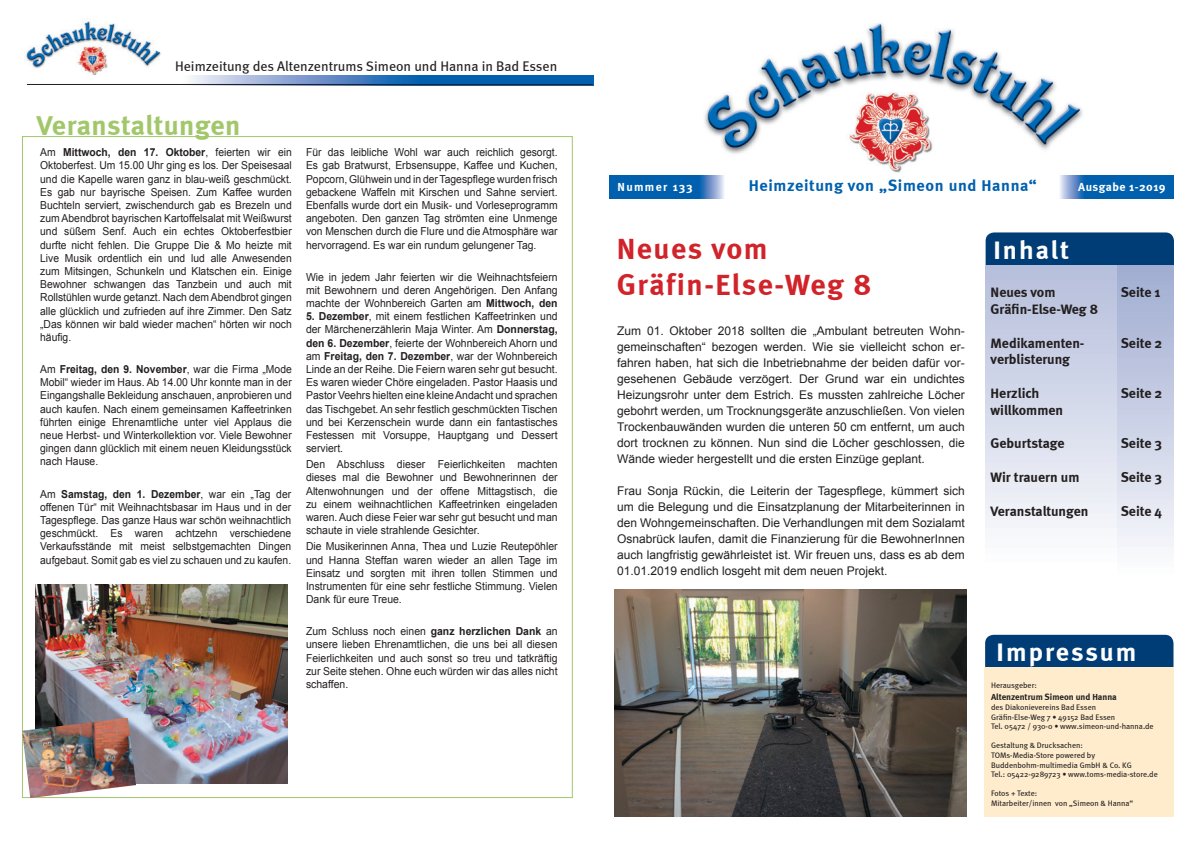
<style>
.page{position:relative;width:1191px;height:842px;background:#fff}
.page>*{position:absolute;margin:0;border:0;box-sizing:border-box;transform-origin:0 0}
.t1{font:700 30px/36px "Meta";letter-spacing:.05em;color:#d1232a}
.t2{font:700 28px "Meta";letter-spacing:.01em;color:#a2c76b}
.t3{font:700 26px "Meta";letter-spacing:.08em;color:#fff}
.t4{font:700 16px "Meta";letter-spacing:.04em;color:#0160ae}
.t5{font:700 14px/16.8px "Meta";color:#231f20}
.t6{font:14px "Meta";color:#231f20}
.t7{font:12px/16px "Arial";color:#231f20;text-align:justify}
.t8{font:700 12px "Meta";letter-spacing:.04em;color:#fff}
.t9{font:700 12px "Meta";letter-spacing:.11em;color:#fff}
.t10{font:11px/13.2px "Arial";color:#231f20;text-align:justify;scale:.94 1}
.t11{font:11px/13.2px "Arial";color:#231f20;text-align:justify;scale:.95 1}
.t12{font:700 9px "Meta";color:#231f20}
.t13{font:8px/9.6px "Meta";color:#231f20}
.s1{font-weight:700}
</style>
<div class="page">
<svg style="left:187px;top:75px;width:406px;height:10px;background:#4884c2"></svg>
<img style="left:704px;top:23px;width:379px;height:150px">
<div style="left:609px;top:175px;width:90px;height:23px;background:#0160ae"></div>
<div style="left:1083px;top:175px;width:91px;height:23px;background:#0160ae"></div>
<div style="left:1058px;top:175px;width:26px;height:23px;background:linear-gradient(to right,#fff2fa,#175fb0)"></div>
<svg style="left:699px;top:175px;width:25px;height:23px"></svg>
<div style="left:985px;top:232px;width:189px;height:61px;background:#003d76;border-radius:9px"></div>
<div style="left:985px;top:265px;width:133px;height:346px;background:linear-gradient(to bottom,#b5bedb,#fff)"></div>
<div style="left:1118px;top:265px;width:56px;height:346px;background:linear-gradient(to bottom,#9eaad0,#fff)"></div>
<div style="left:985px;top:635px;width:188px;height:60px;background:#003d76;border-radius:9px"></div>
<div style="left:985px;top:668px;width:189px;height:149px;background:#feeccd"></div>
<img style="left:26px;top:21px;width:135px;height:54px">
<hr style="left:27px;top:84px;width:565px;height:1px;background:#231f20">
<img style="left:614px;top:590px;width:352px;height:226px">
<img style="left:36px;top:585px;width:251px;height:198px">
<img style="left:22px;top:718px;width:114px;height:80px">
<p class="t6" style="left:175px;top:58px;width:384px">Heimzeitung des Altenzentrums Simeon und Hanna in Bad Essen</p>
<h2 class="t2" style="left:37px;top:109px;width:205px">Veranstaltungen</h2>
<p class="t10" style="left:40px;top:146px;width:269px">Am <span class="s1">Mittwoch, den 17. Oktober</span>, feierten wir ein Oktoberfest. Um 15.00 Uhr ging es los. Der Speisesaal und die Kapelle waren ganz in blau-weiß geschmückt.<br>Es gab nur bayrische Speisen. Zum Kaffee wurden Buchteln serviert, zwischendurch gab es Brezeln und zum Abendbrot bayrischen Kartoffelsalat mit Weißwurst und süßem Senf. Auch ein echtes Oktoberfestbier durfte nicht fehlen. Die Gruppe Die &amp; Mo heizte mit Live Musik ordentlich ein und lud alle Anwesenden zum Mitsingen, Schunkeln und Klatschen ein. Einige Bewohner schwangen das Tanzbein und auch mit Rollstühlen wurde getanzt. Nach dem Abendbrot gingen alle glücklich und zufrieden auf ihre Zimmer. Den Satz „Das können wir bald wieder machen“ hörten wir noch häufig.</p>
<p class="t10" style="left:40px;top:363px;width:269px">Am <span class="s1">Freitag, den 9. November</span>, war die Firma „Mode Mobil“ wieder im Haus. Ab 14.00 Uhr konnte man in der Eingangshalle Bekleidung anschauen, anprobieren und auch kaufen. Nach einem gemeinsamen Kaffeetrinken führten einige Ehrenamtliche unter viel Applaus die neue Herbst- und Winterkollektion vor. Viele Bewohner gingen dann glücklich mit einem neuen Kleidungsstück nach Hause.</p>
<p class="t10" style="left:40px;top:487px;width:268px">Am <span class="s1">Samstag, den 1. Dezember</span>, war ein „Tag der offenen Tür“ mit Weihnachtsbasar im Haus und in der Tagespflege. Das ganze Haus war schön weihnachtlich geschmückt. Es waren achtzehn verschiedene Verkaufsstände mit meist selbstgemachten Dingen aufgebaut. Somit gab es viel zu schauen und zu kaufen.</p>
<p class="t10" style="left:306px;top:146px;width:269px">Für das leibliche Wohl war auch reichlich gesorgt.<br>Es gab Bratwurst, Erbsensuppe, Kaffee und Kuchen, Popcorn, Glühwein und in der Tagespflege wurden frisch gebackene Waffeln mit Kirschen und Sahne serviert.<br>Ebenfalls wurde dort ein Musik- und Vorleseprogramm angeboten. Den ganzen Tag strömten eine Unmenge von Menschen durch die Flure und die Atmosphäre war hervorragend. Es war ein rundum gelungener Tag.</p>
<p class="t11" style="left:306px;top:270px;width:266px">Wie in jedem Jahr feierten wir die Weihnachtsfeiern mit Bewohnern und deren Angehörigen. Den Anfang machte der Wohnbereich Garten am <span class="s1">Mittwoch, den</span></p>
<p class="t11" style="left:306px;top:310px;width:266px"><span class="s1">5. Dezember</span>, mit einem festlichen Kaffeetrinken und der Märchenerzählerin Maja Winter. Am <span class="s1">Donnerstag, den 6. Dezember</span>, feierte der Wohnbereich Ahorn und am <span class="s1">Freitag, den 7. Dezember</span>, war der Wohnbereich Linde an der Reihe. Die Feiern waren sehr gut besucht.<br>Es waren wieder Chöre eingeladen. Pastor Haasis und Pastor Veehrs hielten eine kleine Andacht und sprachen das Tischgebet. An sehr festlich geschmückten Tischen und bei Kerzenschein wurde dann ein fantastisches Festessen mit Vorsuppe, Hauptgang und Dessert serviert.</p>
<p class="t11" style="left:306px;top:458px;width:266px">Den Abschluss dieser Feierlichkeiten machten dieses mal die Bewohner und Bewohnerinnen der Altenwohnungen und der offene Mittagstisch, die zu einem weihnachtlichen Kaffeetrinken eingeladen waren. Auch diese Feier war sehr gut besucht und man schaute in viele strahlende Gesichter.</p>
<p class="t11" style="left:306px;top:540px;width:266px">Die Musikerinnen Anna, Thea und Luzie Reutepöhler und Hanna Steffan waren wieder an allen Tage im Einsatz und sorgten mit ihren tollen Stimmen und Instrumenten für eine sehr festliche Stimmung. Vielen Dank für eure Treue.</p>
<p class="t11" style="left:306px;top:625px;width:266px">Zum Schluss noch einen <span class="s1">ganz herzlichen Dank</span> an unsere lieben Ehrenamtlichen, die uns bei all diesen Feierlichkeiten und auch sonst so treu und tatkräftig zur Seite stehen. Ohne euch würden wir das alles nicht schaffen.</p>
<p class="t9" style="left:617px;top:180px;width:77px">Nummer 133</p>
<h3 class="t4" style="left:748px;top:176px;width:289px">Heimzeitung von „Simeon und Hanna“</h3>
<p class="t8" style="left:1078px;top:180px;width:89px">Ausgabe 1-2019</p>
<h1 class="t1" style="left:617px;top:231px;width:256px">Neues vom<br>Gräfin-Else-Weg 8</h1>
<p class="t7" style="left:617px;top:323px;width:349px">Zum 01. Oktober 2018 sollten die „Ambulant betreuten Wohn&shy;gemeinschaften“ bezogen werden. Wie sie vielleicht schon er&shy;fahren haben, hat sich die Inbetriebnahme der beiden dafür vor&shy;gesehenen Gebäude verzögert. Der Grund war ein undichtes Heizungsrohr unter dem Estrich. Es mussten zahlreiche Löcher gebohrt werden, um Trocknungsgeräte anzuschließen. Von vielen Trockenbauwänden wurden die unteren 50 cm entfernt, um auch dort trocknen zu können. Nun sind die Löcher geschlossen, die Wände wieder hergestellt und die ersten Einzüge geplant.</p>
<p class="t7" style="left:617px;top:483px;width:349px">Frau Sonja Rückin, die Leiterin der Tagespflege, kümmert sich um die Belegung und die Einsatzplanung der Mitarbeiterinnen in den Wohngemeinschaften. Die Verhandlungen mit dem Sozialamt Osnabrück laufen, damit die Finanzierung für die BewohnerInnen auch langfristig gewährleistet ist. Wir freuen uns, dass es ab dem 01.01.2019 endlich losgeht mit dem neuen Projekt.</p>
<h3 class="t3" style="left:993px;top:234px;width:77px">Inhalt</h3>
<p class="t5" style="left:990px;top:284px;width:109px">Neues vom<br>Gräfin-Else-Weg 8</p>
<p class="t5" style="left:990px;top:334px;width:95px">Medikamenten&shy;verblisterung</p>
<p class="t5" style="left:990px;top:385px;width:74px">Herzlich willkommen</p>
<p class="t5" style="left:990px;top:435px;width:76px">Geburtstage</p>
<p class="t5" style="left:990px;top:469px;width:90px">Wir trauern um</p>
<p class="t5" style="left:990px;top:502px;width:99px">Veranstaltungen</p>
<p class="t5" style="left:1120px;top:284px;width:41px">Seite 1</p>
<p class="t5" style="left:1120px;top:334px;width:43px">Seite 2</p>
<p class="t5" style="left:1120px;top:385px;width:43px">Seite 2</p>
<p class="t5" style="left:1120px;top:435px;width:43px">Seite 3</p>
<p class="t5" style="left:1120px;top:469px;width:43px">Seite 3</p>
<p class="t5" style="left:1120px;top:502px;width:43px">Seite 4</p>
<h3 class="t3" style="left:996px;top:637px;width:141px">Impressum</h3>
<p class="t13" style="left:991px;top:681px;width:47px">Herausgeber:</p>
<p class="t12" style="left:991px;top:692px;width:127px">Altenzentrum Simeon und Hanna</p>
<p class="t13" style="left:991px;top:702px;width:164px">des Diakonievereins Bad Essen<br>Gräfin-Else-Weg 7 • 49152 Bad Essen<br>Tel. 05472 / 930-0 • www.simeon-und-hanna.de</p>
<p class="t13" style="left:991px;top:741px;width:168px">Gestaltung &amp; Drucksachen:<br>TOMs-Media-Store powered by Buddenbohm-multimedia GmbH &amp; Co. KG<br>Tel.: 05422-9289723 • www.toms-media-store.de</p>
<p class="t13" style="left:991px;top:789px;width:144px">Fotos + Texte:<br>Mitarbeiter/innen von „Simeon &amp; Hanna“</p>
</div>
